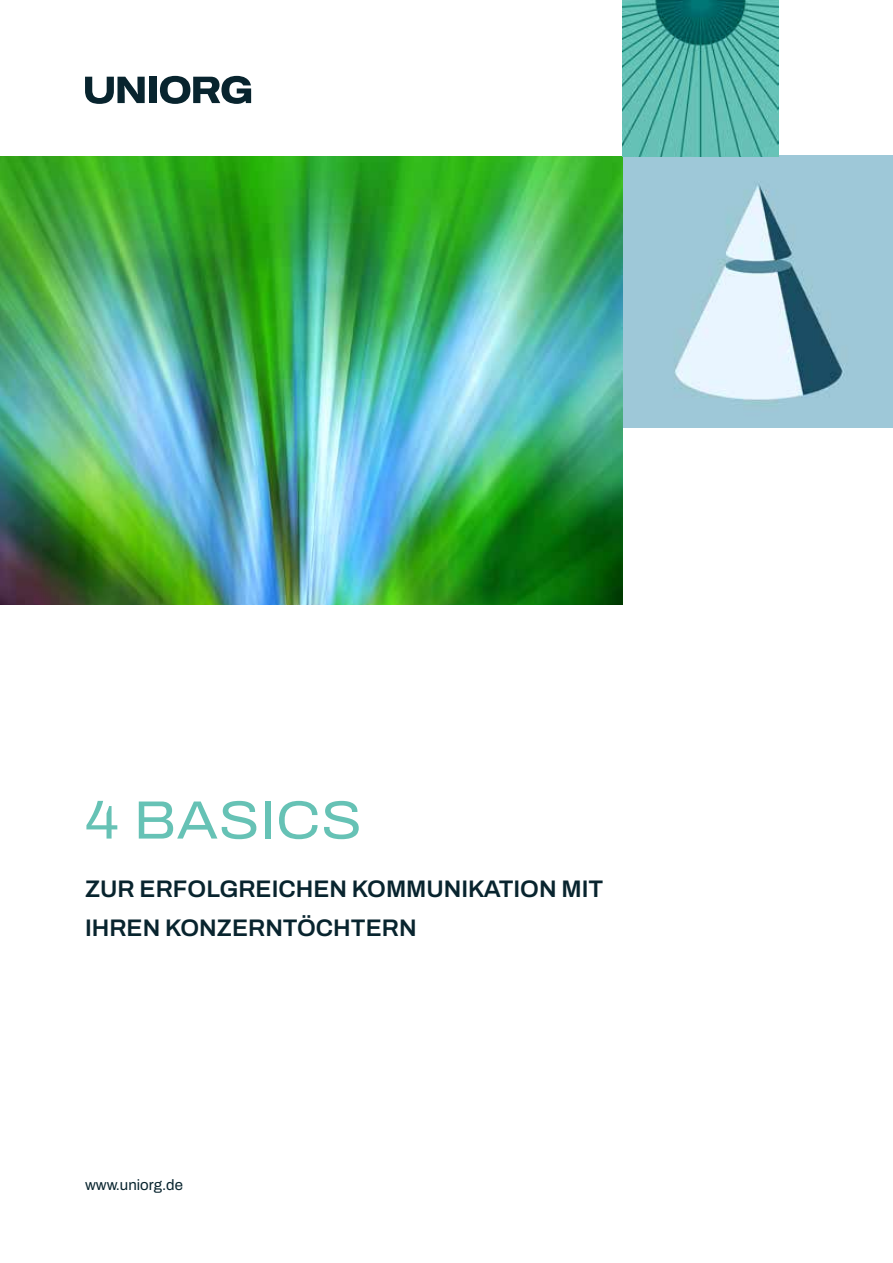
<style>
.page{position:relative;width:893px;height:1263px;background:#fff}
.page>*{position:absolute;margin:0;border:0;box-sizing:border-box;transform-origin:0 0}
.t1{font:54px "Archivo Semi Expanded";color:#66c2b5}
.t2{font:600 24px/39px "Archivo";color:#08242e}
.t3{font:15px "Archivo";color:#08242e}
</style>
<div class="page">
<img style="left:1px;top:156px;width:621px;height:448px">
<div style="left:149px;top:77px;width:7px;height:26px;background:#08242e"></div>
<svg style="left:160px;top:76px;width:91px;height:28px"></svg>
<svg style="left:85px;top:77px;width:60px;height:27px"></svg>
<img style="left:622px;top:156px;width:271px;height:272px">
<img style="left:622px;top:0;width:156px;height:156px">
<h1 class="t1" style="left:85px;top:779px;width:278px">4 BASICS</h1>
<p class="t2" style="left:85px;top:869px;width:520px">ZUR ERFOLGREICHEN KOMMUNIKATION MIT<br>IHREN KONZERNTÖCHTERN</p>
<p class="t3" style="left:85px;top:1173px;width:99px">www.uniorg.de</p>
</div>
